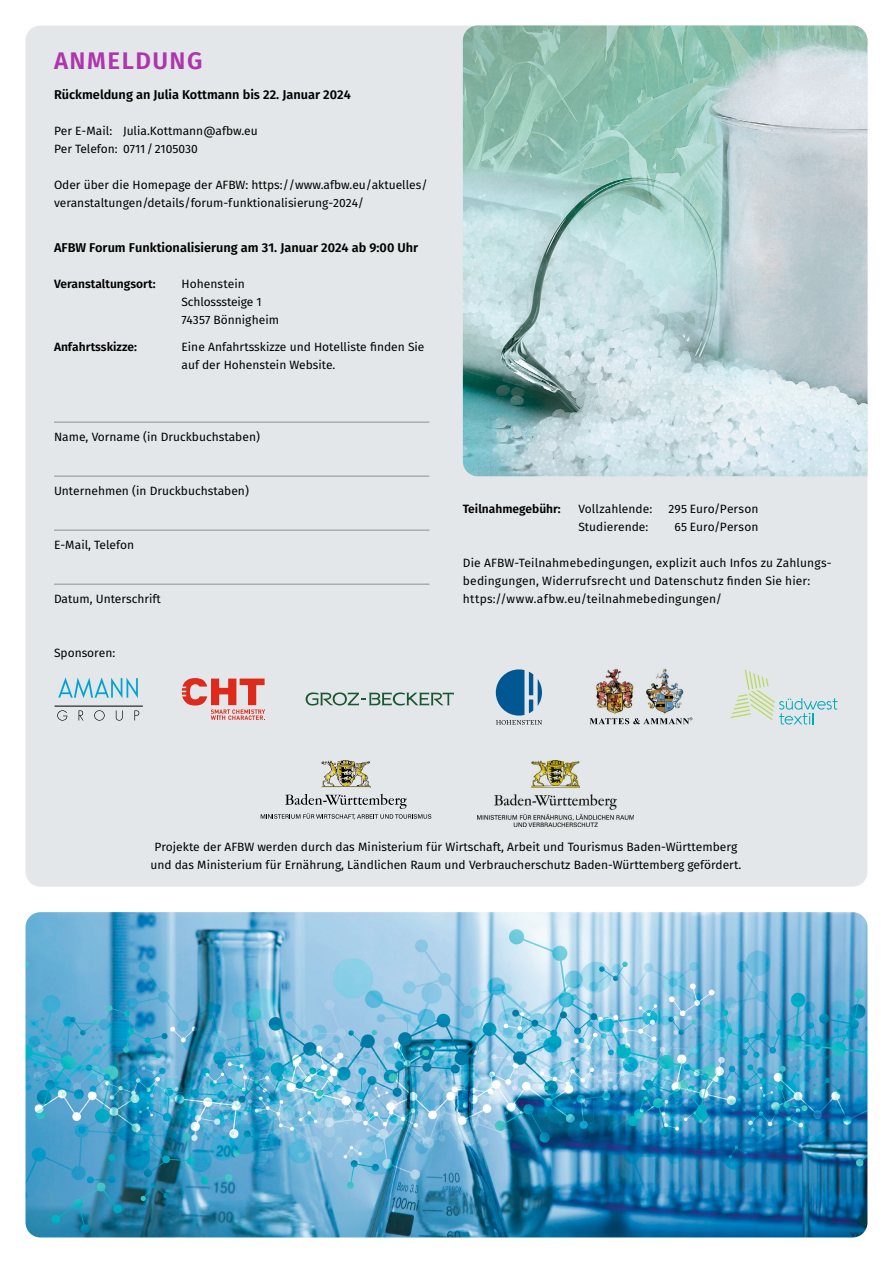
<style>
.page{position:relative;width:893px;height:1263px;background:#fff}
.page>*{position:absolute;margin:0;border:0;box-sizing:border-box;transform-origin:0 0}
.t1{font:600 24px "Fira Sans";letter-spacing:.06em;color:#ae35ae}
.t2{font:600 12.75px "Fira Sans";color:#000}
.t3{font:12px/18px "Fira Sans";color:#000}
.t4{font:600 12px "Fira Sans";color:#000}
</style>
<div class="page">
<div style="left:26px;top:26px;width:841px;height:861px;background:#e3e7e9;border-radius:15px"></div>
<img style="left:26px;top:912px;width:841px;height:325px">
<img style="left:463px;top:26px;width:404px;height:450px">
<hr style="left:54px;top:422px;width:375px;height:1px;background:#899297">
<hr style="left:54px;top:476px;width:375px;height:1px;background:#899297">
<hr style="left:54px;top:530px;width:375px;height:1px;background:#899297">
<hr style="left:54px;top:584px;width:375px;height:1px;background:#899297">
<img style="left:322px;top:760px;width:49px;height:27px">
<svg style="left:261px;top:794px;width:170px;height:25px"></svg>
<img style="left:477px;top:760px;width:157px;height:66px">
<svg style="left:57px;top:710px;width:10px;height:11px"></svg>
<svg style="left:79px;top:710px;width:5px;height:10px"></svg>
<svg style="left:94px;top:710px;width:11px;height:11px"></svg>
<svg style="left:116px;top:710px;width:7px;height:11px"></svg>
<svg style="left:134px;top:710px;width:5px;height:10px"></svg>
<hr style="left:55px;top:706px;width:88px;height:1px;background:#000">
<svg style="left:58px;top:677px;width:80px;height:21px"></svg>
<svg style="left:589px;top:717px;width:103px;height:7px"></svg>
<img style="left:596px;top:668px;width:88px;height:46px">
<svg style="left:182px;top:678px;width:83px;height:42px"></svg>
<svg style="left:306px;top:692px;width:148px;height:13px"></svg>
<svg style="left:730px;top:670px;width:108px;height:54px"></svg>
<svg style="left:496px;top:669px;width:46px;height:56px"></svg>
<h1 class="t1" style="left:54px;top:41px;width:150px">ANMELDUNG</h1>
<p class="t2" style="left:54px;top:85px;width:298px">Rückmeldung an Julia Kottmann bis 22. Januar 2024</p>
<p class="t3" style="left:54px;top:123px;width:205px">Per E-Mail: Julia.Kottmann@afbw.eu<br>Per Telefon: 0711/2105030</p>
<p class="t3" style="left:54px;top:177px;width:375px">Oder über die Homepage der AFBW: https://www.afbw.eu/aktuelles/ veranstaltungen/details/forum-funktionalisierung-2024/</p>
<p class="t2" style="left:54px;top:238px;width:366px">AFBW Forum Funktionalisierung am 31. Januar 2024 ab 9:00 Uhr</p>
<p class="t4" style="left:54px;top:274px;width:103px">Veranstaltungsort:</p>
<p class="t3" style="left:181px;top:276px;width:99px">Hohenstein<br>Schlosssteige 1<br>74357 Bönnigheim</p>
<p class="t4" style="left:54px;top:337px;width:85px">Anfahrtsskizze:</p>
<p class="t3" style="left:182px;top:339px;width:244px">Eine Anfahrtsskizze und Hotelliste finden Sie auf der Hohenstein Website.</p>
<p class="t3" style="left:54px;top:428px;width:207px">Name, Vorname (in Druckbuchstaben)</p>
<p class="t3" style="left:54px;top:482px;width:196px">Unternehmen (in Druckbuchstaben)</p>
<p class="t3" style="left:54px;top:536px;width:82px">E-Mail, Telefon</p>
<p class="t3" style="left:54px;top:590px;width:108px">Datum, Unterschrift</p>
<p class="t3" style="left:54px;top:645px;width:63px">Sponsoren:</p>
<p class="t4" style="left:463px;top:499px;width:99px">Teilnahmegebühr:</p>
<p class="t3" style="left:578px;top:500px;width:75px">Vollzahlende:</p>
<p class="t3" style="left:669px;top:500px;width:91px">295 Euro/Person</p>
<p class="t3" style="left:578px;top:518px;width:72px">Studierende:</p>
<p class="t3" style="left:674px;top:518px;width:85px">65 Euro/Person</p>
<p class="t3" style="left:463px;top:554px;width:369px">Die AFBW-Teilnahmebedingungen, explizit auch Infos zu Zahlungs&shy;bedingungen, Widerrufsrecht und Datenschutz finden Sie hier: https://www.afbw.eu/teilnahmebedingungen/</p>
<p class="t3" style="left:150px;top:839px;width:592px;text-align:center">Projekte der AFBW werden durch das Ministerium für Wirtschaft, Arbeit und Tourismus Baden-Württemberg und das Ministerium für Ernährung, Ländlichen Raum und Verbraucherschutz Baden-Württemberg gefördert.</p>
</div>
